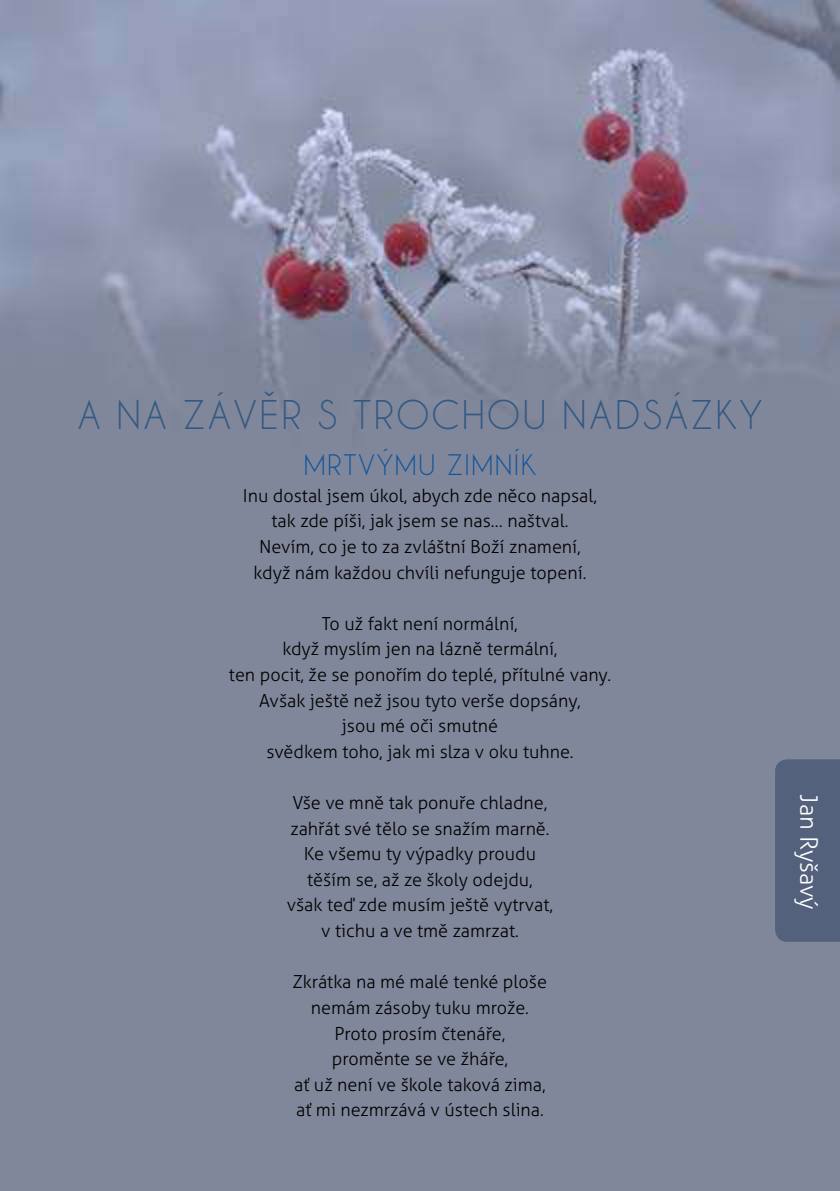
<style>
.page{position:relative;width:840px;height:1191px;background:#fff}
.page>*{position:absolute;margin:0;border:0;box-sizing:border-box;transform-origin:0 0}
.t1{font:42px "Champagne&Limousines";letter-spacing:.07em;color:#335983}
.t2{font:30px "Champagne&Limousines";letter-spacing:.07em;color:#0e539c}
.t3{font:300 24px "Aller";color:#fff}
.t4{font:300 18px/25.6px "Aller";color:#000;text-align:center}
</style>
<div class="page">
<img style="left:0;top:0;width:839px;height:1190px">
<div style="left:774px;top:759px;width:65px;height:182px;background:#53617c"></div>
<h1 class="t1" style="left:78px;top:391px;width:685px">A NA ZÁVĚR S TROCHOU NADSÁZKY</h1>
<h2 class="t2" style="left:304px;top:447px;width:233px">MRTVÝMU ZIMNÍK</h2>
<p class="t4" style="left:243px;top:482px;width:355px">Inu dostal jsem úkol, abych zde něco napsal, tak zde píši, jak jsem se nas… naštval.<br>Nevím, co je to za zvláštní Boží znamení, když nám každou chvíli nefunguje topení.</p>
<p class="t4" style="left:229px;top:610px;width:383px">To už fakt není normální,<br>když myslím jen na lázně termální,<br>ten pocit, že se ponořím do teplé, přítulné vany.<br>Avšak ještě než jsou tyto verše dopsány,<br>jsou mé oči smutné<br>svědkem toho, jak mi slza v oku tuhne.</p>
<p class="t4" style="left:286px;top:790px;width:268px">Vše ve mně tak ponuře chladne, zahřát své tělo se snažím marně.<br>Ke všemu ty výpadky proudu těším se, až ze školy odejdu,<br>však teď zde musím ještě vytrvat, v tichu a ve tmě zamrzat.</p>
<p class="t4" style="left:293px;top:969px;width:255px">Zkrátka na mé malé tenké ploše nemám zásoby tuku mrože.<br>Proto prosím čtenáře,<br>proměnte se ve žháře,<br>ať už není ve škole taková zima, ať mi nezmrzává v ústech slina.</p>
<h3 class="t3" style="left:822px;top:794px;width:117px;rotate:90deg">Jan Ryšavý</h3>
</div>
